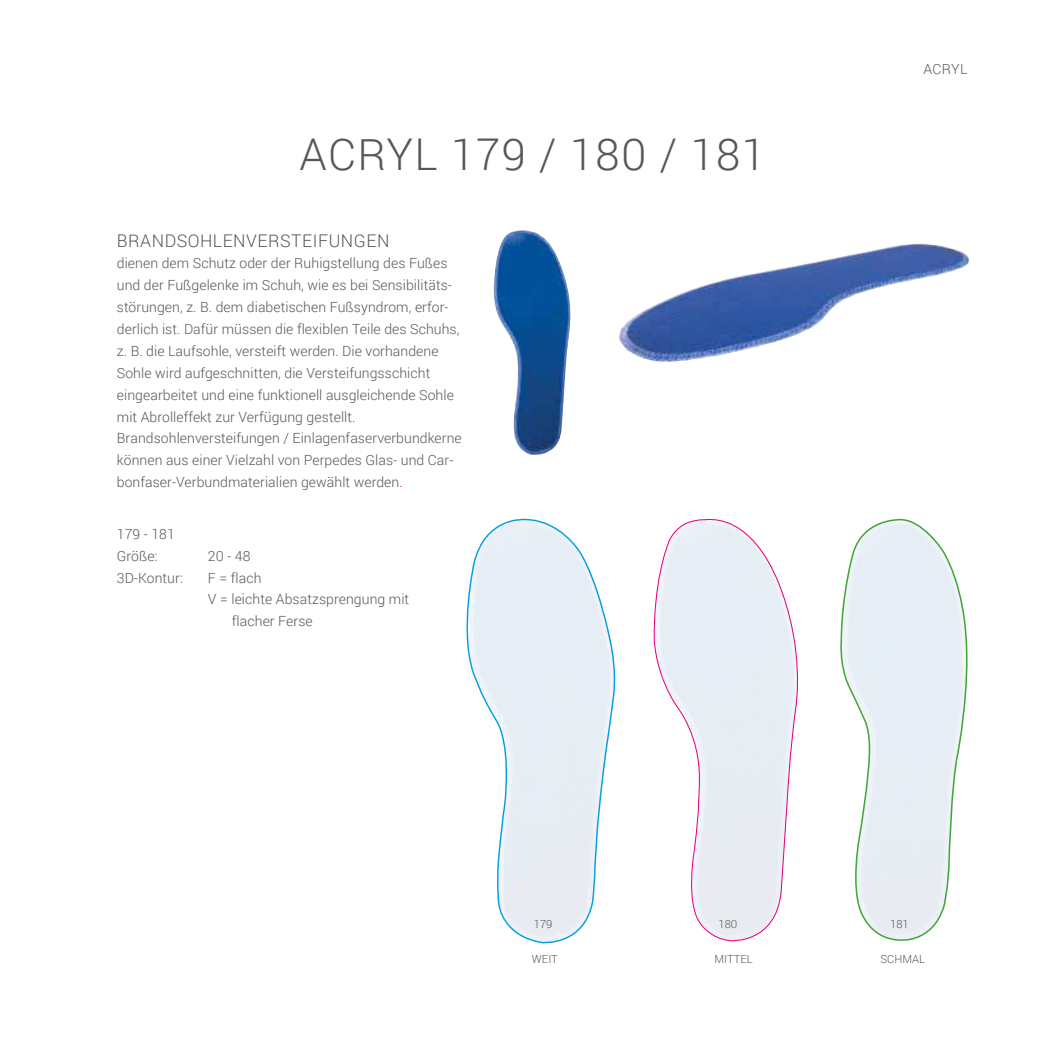
<style>
.page{position:relative;width:1042px;height:1042px;background:#fff}
.page>*{position:absolute;margin:0;border:0;box-sizing:border-box;transform-origin:0 0}
.t1{font:300 43.75px "Roboto";letter-spacing:.03em;color:#575756}
.t2{font:300 17.5px "Roboto";letter-spacing:.03em;color:#575756}
.t3{font:300 14px/21.9px "Roboto";letter-spacing:.005em;color:#575756}
.t4{font:300 11.2px "Roboto";color:#575756}
.s1{color:#e6007d}
</style>
<div class="page">
<img style="left:619px;top:244px;width:296px;height:118px">
<img style="left:494px;top:230px;width:73px;height:225px">
<svg style="left:466px;top:518px;width:150px;height:426px"></svg>
<svg style="left:653px;top:518px;width:146px;height:424px"></svg>
<svg style="left:840px;top:518px;width:128px;height:423px"></svg>
<h1 class="t1" style="left:300px;top:124px;width:468px">ACRYL 179 / 180 / 181</h1>
<p class="t2" style="left:117px;top:228px;width:274px">BRANDSOHLENVERSTEIFUNGEN</p>
<p class="t3" style="left:117px;top:252px;width:346px">dienen dem Schutz oder der Ruhigstellung des Fußes und der Fußgelenke im Schuh, wie es bei Sensibilitäts&shy;störungen, z. B. dem diabetischen Fußsyndrom, erfor&shy;derlich ist. Dafür müssen die flexiblen Teile des Schuhs, z. B. die Laufsohle, versteift werden. Die vorhandene Sohle wird aufgeschnitten, die Versteifungsschicht eingearbeitet und eine funktionell ausgleichende Sohle mit Abrolleffekt zur Verfügung gestellt.<br>Brandsohlenversteifungen / Einlagenfaserverbundkerne können aus einer Vielzahl von Perpedes Glas- und Car&shy;bonfaser-Verbundmaterialien gewählt werden<span class="s1">.</span></p>
<p class="t3" style="left:117px;top:522px;width:59px">179 - 181<br>Größe:</p>
<p class="t3" style="left:208px;top:544px;width:44px">20 - 48</p>
<p class="t3" style="left:117px;top:566px;width:68px">3D-Kontur:</p>
<p class="t3" style="left:208px;top:566px;width:55px">F = flach</p>
<p class="t3" style="left:208px;top:588px;width:203px">V = leichte Absatzsprengung mit</p>
<p class="t3" style="left:232px;top:610px;width:82px">flacher Ferse</p>
<p class="t3" style="left:923px;top:58px;width:46px">ACRYL</p>
<p class="t4" style="left:534px;top:916px;width:20px">179</p>
<p class="t4" style="left:532px;top:951px;width:27px">WEIT</p>
<p class="t4" style="left:718px;top:916px;width:20px">180</p>
<p class="t4" style="left:714px;top:951px;width:40px">MITTEL</p>
<p class="t4" style="left:880px;top:951px;width:46px">SCHMAL</p>
<p class="t4" style="left:890px;top:916px;width:20px">181</p>
</div>
